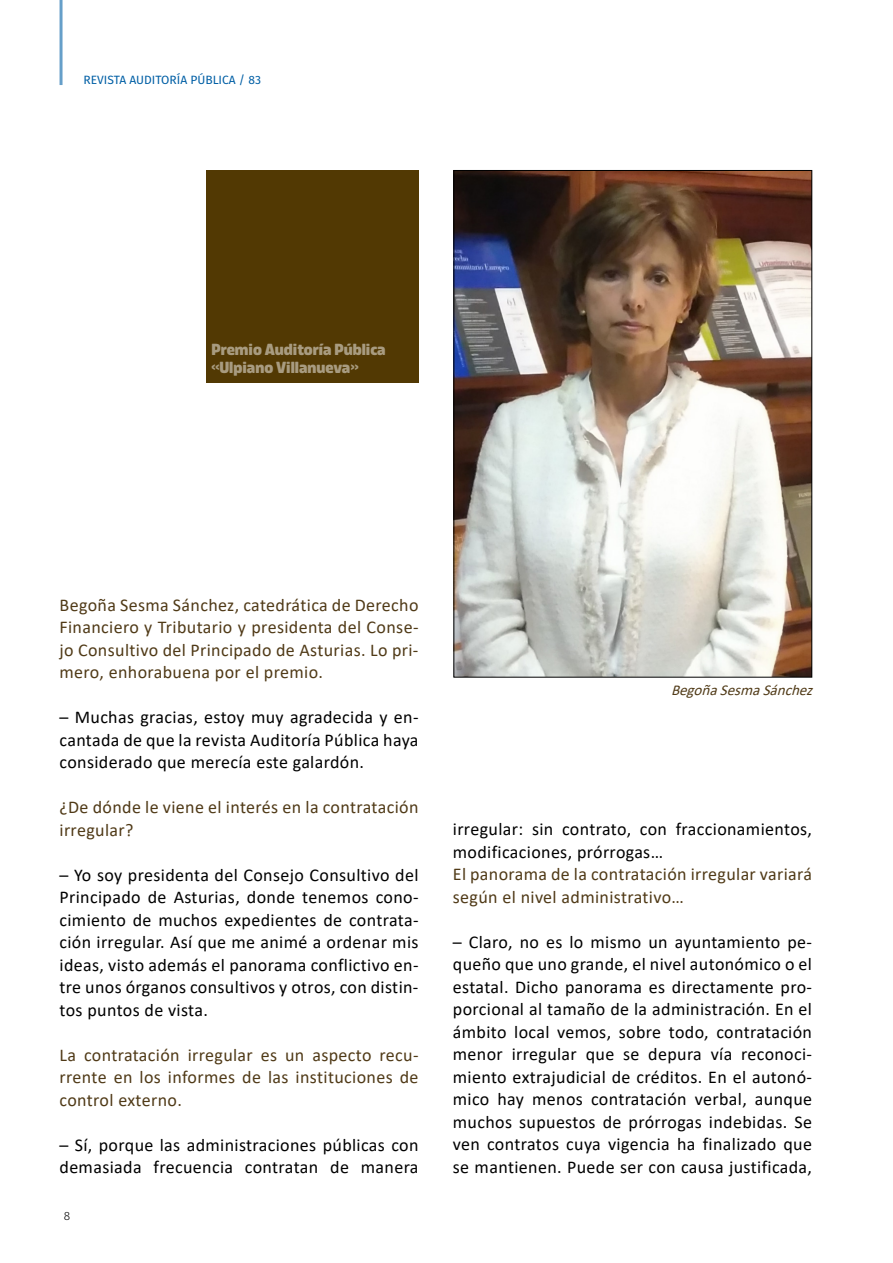
<style>
.page{position:relative;width:893px;height:1263px;background:#fff}
.page>*{position:absolute;margin:0;border:0;box-sizing:border-box;transform-origin:0 0}
.t1{font:18px/22.5px "Calibri";letter-spacing:.02em;color:#000;text-align:justify}
.t2{font:18px/22.5px "Calibri";letter-spacing:.02em;color:#503a17;text-align:justify}
.t3{font:700 15px/18px "Izquierda Beta";color:#fff}
.t4{font:italic 15px "Calibri";color:#503a17}
.t5{font:12px "Fira Sans";color:#005fa5}
.t6{font:300 12px "Fira Sans";color:#000}
.s1{font-size:10.5px}
</style>
<div class="page">
<hr style="left:60px;top:0;width:3px;height:85px;background:#005fa5">
<img style="left:455px;top:172px;width:355px;height:503px">
<div style="left:206px;top:170px;width:213px;height:213px;background:#523903"></div>
<p class="t5" style="left:84px;top:70px;width:179px">REVISTA AUDITORÍA PÚBLICA / 83</p>
<p class="t3" style="left:212px;top:340px;width:176px">Premio Auditoría Pública <span class="s1">&lt;&lt;</span>Ulpiano Villanueva<span class="s1">&gt;&gt;</span></p>
<p class="t2" style="left:60px;top:593px;width:361px">Begoña Sesma Sánchez, catedrática de Derecho Financiero y Tributario y presidenta del Conse&shy;jo Consultivo del Principado de Asturias. Lo pri&shy;mero, enhorabuena por el premio.</p>
<p class="t1" style="left:60px;top:705px;width:361px">– Muchas gracias, estoy muy agradecida y en&shy;cantada de que la revista Auditoría Pública haya considerado que merecía este galardón.</p>
<p class="t2" style="left:60px;top:795px;width:360px">¿De dónde le viene el interés en la contratación irregular?</p>
<p class="t1" style="left:60px;top:863px;width:360px">– Yo soy presidenta del Consejo Consultivo del Principado de Asturias, donde tenemos cono&shy;cimiento de muchos expedientes de contrata&shy;ción irregular. Así que me animé a ordenar mis ideas, visto además el panorama conflictivo en&shy;tre unos órganos consultivos y otros, con distin&shy;tos puntos de vista.</p>
<p class="t2" style="left:60px;top:1043px;width:360px">La contratación irregular es un aspecto recu&shy;rrente en los informes de las instituciones de control externo.</p>
<p class="t1" style="left:60px;top:1133px;width:361px">– Sí, porque las administraciones públicas con demasiada frecuencia contratan de manera</p>
<p class="t6" style="left:64px;top:1207px;width:8px">8</p>
<p class="t4" style="left:671px;top:679px;width:148px">BegoñaSesmaSánchez</p>
<p class="t1" style="left:453px;top:818px;width:361px">irregular: sin contrato, con fraccionamientos, modificaciones, prórrogas…</p>
<p class="t2" style="left:453px;top:863px;width:361px">El panorama de la contratación irregular variará según el nivel administrativo…</p>
<p class="t1" style="left:453px;top:930px;width:361px">– Claro, no es lo mismo un ayuntamiento pe&shy;queño que uno grande, el nivel autonómico o el estatal. Dicho panorama es directamente pro&shy;porcional al tamaño de la administración. En el ámbito local vemos, sobre todo, contratación menor irregular que se depura vía reconoci&shy;miento extrajudicial de créditos. En el autonó&shy;mico hay menos contratación verbal, aunque muchos supuestos de prórrogas indebidas. Se ven contratos cuya vigencia ha finalizado que se mantienen. Puede ser con causa justificada,</p>
</div>
